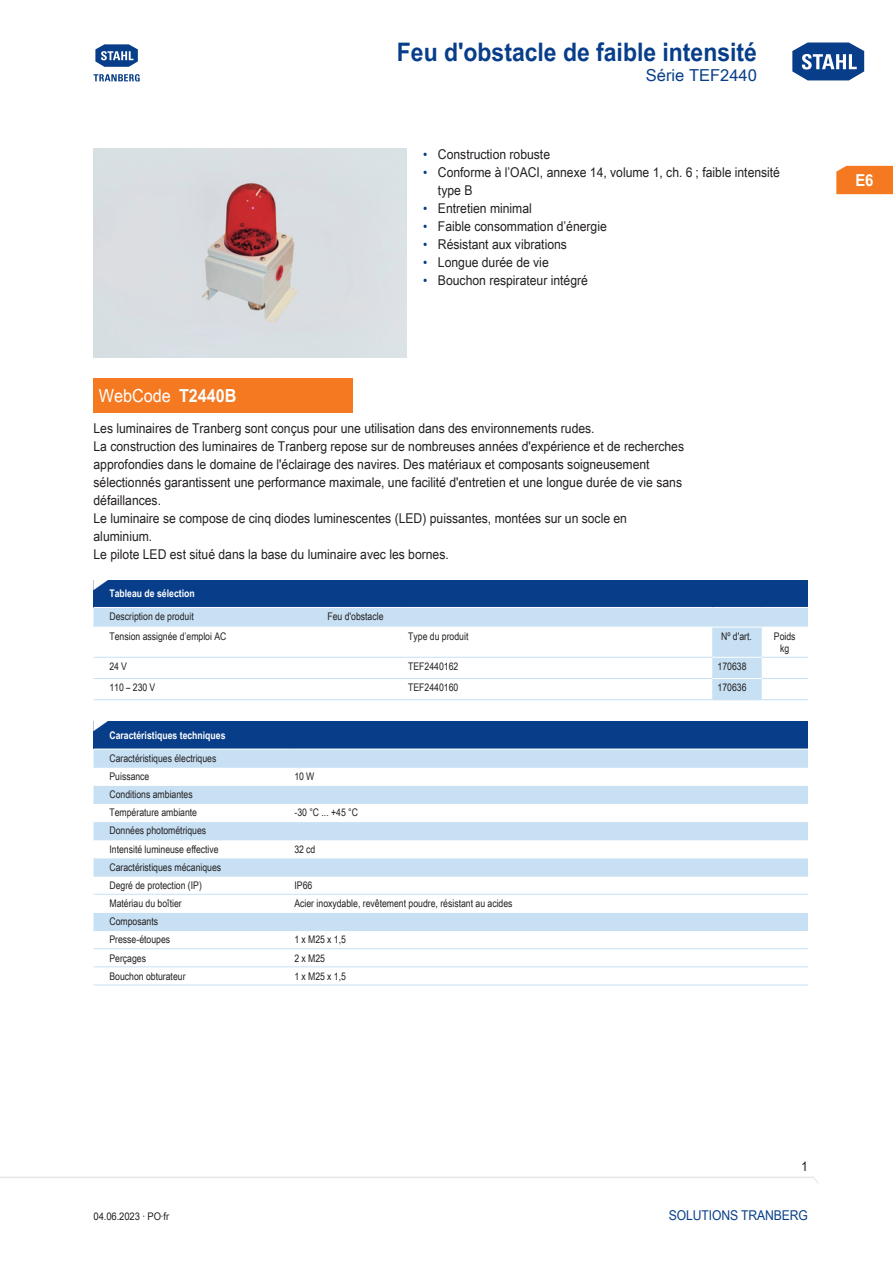
<style>
.page{position:relative;width:893px;height:1263px;background:#fff}
.page>*{position:absolute;margin:0;border:0;box-sizing:border-box;transform-origin:0 0}
.t1{font:700 25.5px "Arial Unicode MS";color:#083e89;scale:.9 1}
.TabHeader1stColumn{font:700 24px "Arial Unicode MS";color:#fff;scale:1.45 1}
.WebCode{font:18px "Arial Unicode MS";color:#fff;scale:.9 1}
.t2{font:16.5px "Arial Unicode MS";color:#083e89}
.t3{font:700 16.5px "Arial Unicode MS";color:#fff;scale:.9 1}
._00_Basic_ParaStyle{font:13.5px/18px "Arial Unicode MS";color:#231f20;scale:.9 1}
.t4{font:13.5px "Arial Unicode MS";letter-spacing:-.01em;color:#083e89;scale:.9 1}
.TabBody1stColumn{font:10.5px "Arial Unicode MS";color:#231f20;scale:.83 1}
.TabBodyLeft{font:10.5px "Arial Unicode MS";color:#231f20;scale:.83 1}
.TabBody1stColumnTitl{font:10.5px "Arial Unicode MS";color:#231f20;scale:.83 1}
.TabHeader1stColumn-2{font:700 10.5px "Arial Unicode MS";color:#fff;scale:.83 1}
.TabBodyLeft-2{font:10.5px "Arial Unicode MS";color:#231f20;scale:.9 1}
.TabBodyCenter{font:10.5px/12px "Arial Unicode MS";color:#231f20;text-align:center;scale:.83 1}
.TabBodyLeftWhiteRule{font:10.5px "Arial Unicode MS";color:#231f20;scale:.83 1}
.s1{font-weight:700}
.s2{color:#083e89}
</style>
<div class="page">
<svg style="left:792px;top:42px;width:73px;height:39px"></svg>
<svg style="left:0;top:1176px;width:818px;height:7px"></svg>
<div style="left:836px;top:166px;width:57px;height:28px;background:#f47921"></div>
<img style="left:94px;top:149px;width:312px;height:208px">
<div style="left:94px;top:580px;width:714px;height:27px;background:#083e89"></div>
<svg style="left:94px;top:608px;width:714px;height:91px"></svg>
<hr style="left:94px;top:627px;width:309px;height:1px;background:#fff">
<hr style="left:403px;top:627px;width:309px;height:1px;background:#fff">
<hr style="left:712px;top:627px;width:49px;height:1px;background:#fff">
<hr style="left:761px;top:627px;width:47px;height:1px;background:#fff">
<hr style="left:761px;top:627px;width:1px;height:30px;background:#c7e0f3">
<hr style="left:94px;top:657px;width:309px;height:1px;background:#c7e0f3">
<hr style="left:403px;top:657px;width:309px;height:1px;background:#c7e0f3">
<hr style="left:761px;top:657px;width:47px;height:1px;background:#c7e0f3">
<hr style="left:94px;top:678px;width:309px;height:1px;background:#c7e0f3">
<hr style="left:94px;top:699px;width:309px;height:1px;background:#c7e0f3">
<hr style="left:403px;top:678px;width:309px;height:1px;background:#c7e0f3">
<hr style="left:403px;top:699px;width:309px;height:1px;background:#c7e0f3">
<hr style="left:712px;top:699px;width:49px;height:1px;background:#c7e0f3">
<hr style="left:761px;top:678px;width:47px;height:1px;background:#c7e0f3">
<hr style="left:761px;top:699px;width:47px;height:1px;background:#c7e0f3">
<svg style="left:761px;top:658px;width:1px;height:41px"></svg>
<hr style="left:712px;top:657px;width:49px;height:1px;background:#fff">
<hr style="left:712px;top:678px;width:49px;height:1px;background:#fff">
<div style="left:94px;top:721px;width:714px;height:28px;background:#083e89"></div>
<svg style="left:94px;top:750px;width:714px;height:180px"></svg>
<hr style="left:94px;top:767px;width:195px;height:1px;background:#c7e0f3">
<hr style="left:289px;top:767px;width:519px;height:1px;background:#c7e0f3">
<hr style="left:94px;top:785px;width:195px;height:1px;background:#fff">
<hr style="left:289px;top:785px;width:519px;height:1px;background:#fff">
<hr style="left:94px;top:803px;width:195px;height:1px;background:#c7e0f3">
<hr style="left:289px;top:803px;width:519px;height:1px;background:#c7e0f3">
<hr style="left:94px;top:821px;width:195px;height:1px;background:#fff">
<hr style="left:289px;top:821px;width:519px;height:1px;background:#fff">
<hr style="left:94px;top:839px;width:195px;height:1px;background:#c7e0f3">
<hr style="left:289px;top:839px;width:519px;height:1px;background:#c7e0f3">
<hr style="left:94px;top:857px;width:195px;height:1px;background:#fff">
<hr style="left:289px;top:857px;width:519px;height:1px;background:#fff">
<hr style="left:94px;top:876px;width:195px;height:1px;background:#c7e0f3">
<hr style="left:289px;top:876px;width:519px;height:1px;background:#c7e0f3">
<hr style="left:94px;top:894px;width:195px;height:1px;background:#c7e0f3">
<hr style="left:289px;top:894px;width:519px;height:1px;background:#c7e0f3">
<hr style="left:94px;top:912px;width:195px;height:1px;background:#fff">
<hr style="left:289px;top:912px;width:519px;height:1px;background:#fff">
<hr style="left:94px;top:930px;width:195px;height:1px;background:#c7e0f3">
<hr style="left:289px;top:930px;width:519px;height:1px;background:#c7e0f3">
<hr style="left:94px;top:948px;width:195px;height:1px;background:#c7e0f3">
<hr style="left:289px;top:948px;width:519px;height:1px;background:#c7e0f3">
<hr style="left:94px;top:966px;width:195px;height:1px;background:#c7e0f3">
<hr style="left:94px;top:984px;width:195px;height:1px;background:#c7e0f3">
<hr style="left:289px;top:966px;width:519px;height:1px;background:#c7e0f3">
<hr style="left:289px;top:984px;width:519px;height:1px;background:#c7e0f3">
<svg style="left:94px;top:44px;width:46px;height:37px"></svg>
<div style="left:94px;top:378px;width:259px;height:34px;background:#f47921"></div>
<h1 class="t1" style="left:397px;top:33px;width:402px">Feu d'obstacle de faible intensité</h1>
<p class="t2" style="left:646px;top:63px;width:112px">Série TEF2440</p>
<p class="WebCode" style="left:99px;top:382px;width:155px">WebCode <span class="s1">T2440B</span></p>
<p class="_00_Basic_ParaStyle" style="left:423px;top:144px;width:143px"><span class="s2">•</span> Construction robuste</p>
<p class="_00_Basic_ParaStyle" style="left:438px;top:162px;width:382px;text-indent:-15px"><span class="s2">•</span> Conforme à l’OACI , annexe 14, volume 1, ch. 6 ; faible intensité type B</p>
<p class="_00_Basic_ParaStyle" style="left:423px;top:198px;width:122px"><span class="s2">•</span> Entretien minimal</p>
<p class="_00_Basic_ParaStyle" style="left:423px;top:216px;width:206px"><span class="s2">•</span> Faible consommation d’énergie</p>
<p class="_00_Basic_ParaStyle" style="left:423px;top:234px;width:161px"><span class="s2">•</span> Résistant aux vibrations</p>
<p class="_00_Basic_ParaStyle" style="left:423px;top:252px;width:141px"><span class="s2">•</span> Longue durée de vie</p>
<p class="_00_Basic_ParaStyle" style="left:423px;top:270px;width:185px"><span class="s2">•</span> Bouchon respirateur intégré</p>
<p class="_00_Basic_ParaStyle" style="left:94px;top:418px;width:558px">Les luminaires de Tranberg sont conçus pour une utilisation dans des environnements rudes.</p>
<p class="_00_Basic_ParaStyle" style="left:94px;top:436px;width:658px">La construction des luminaires de Tranberg repose sur de nombreuses années d'expérience et de recherches approfondies dans le domaine de l'éclairage des navires. Des matériaux et composants soigneusement sélectionnés garantissent une performance maximale, une facilité d'entretien et une longue durée de vie sans défaillances.</p>
<p class="_00_Basic_ParaStyle" style="left:94px;top:508px;width:594px">Le luminaire se compose de cinq diodes luminescentes (LED) puissantes, montées sur un socle en aluminium.</p>
<p class="_00_Basic_ParaStyle" style="left:94px;top:544px;width:396px">Le pilote LED est situé dans la base du luminaire avec les bornes.</p>
<p class="TabHeader1stColumn" style="left:90px;top:567px;width:16px">◤</p>
<p class="TabHeader1stColumn-2" style="left:109px;top:586px;width:104px">Tableau de sélection</p>
<p class="TabBody1stColumnTitl" style="left:109px;top:609px;width:103px">Description de produit</p>
<p class="TabBody1stColumnTitl" style="left:327px;top:609px;width:69px">Feu d'obstacle</p>
<p class="TabBody1stColumnTitl" style="left:109px;top:629px;width:142px">Tension assignée d’emploi AC</p>
<p class="TabBodyLeft" style="left:408px;top:629px;width:74px">Type du produit</p>
<p class="TabBodyCenter" style="left:721px;top:630px;width:39px">Nº d'art.</p>
<p class="TabBodyCenter" style="left:774px;top:630px;width:28px">Poids kg</p>
<p class="TabBody1stColumnTitl" style="left:109px;top:659px;width:23px">24 V</p>
<p class="TabBodyLeft" style="left:408px;top:659px;width:62px">TEF2440162</p>
<p class="TabBodyLeftWhiteRule" style="left:718px;top:659px;width:36px">170638</p>
<p class="TabBody1stColumnTitl" style="left:109px;top:680px;width:57px">110 – 230 V</p>
<p class="TabBodyLeft" style="left:408px;top:680px;width:62px">TEF2440160</p>
<p class="TabBodyLeftWhiteRule" style="left:718px;top:680px;width:36px">170636</p>
<p class="TabHeader1stColumn" style="left:90px;top:709px;width:16px">◤</p>
<p class="TabHeader1stColumn-2" style="left:109px;top:727px;width:141px">Caractéristiques techniques</p>
<p class="TabBody1stColumn" style="left:109px;top:750px;width:130px">Caractéristiques électriques</p>
<p class="TabBody1stColumn" style="left:109px;top:769px;width:50px">Puissance</p>
<p class="TabBodyLeft" style="left:294px;top:769px;width:26px">10 W</p>
<p class="TabBody1stColumn" style="left:109px;top:787px;width:102px">Conditions ambiantes</p>
<p class="TabBody1stColumn" style="left:109px;top:805px;width:107px">Température ambiante</p>
<p class="TabBodyLeft" style="left:294px;top:805px;width:78px">-30 °C ... +45 °C</p>
<p class="TabBody1stColumn" style="left:109px;top:823px;width:118px">Données photométriques</p>
<p class="TabBody1stColumn" style="left:109px;top:841px;width:133px">Intensité lumineuse effective</p>
<p class="TabBodyLeft" style="left:294px;top:841px;width:27px">32 cd</p>
<p class="TabBody1stColumn" style="left:109px;top:859px;width:136px">Caractéristiques mécaniques</p>
<p class="TabBody1stColumn" style="left:109px;top:878px;width:113px">Degré de protection (I P)</p>
<p class="TabBodyLeft" style="left:294px;top:878px;width:23px">I P66</p>
<p class="TabBody1stColumn" style="left:109px;top:896px;width:89px">Matériau du boîtier</p>
<p class="TabBodyLeft" style="left:294px;top:896px;width:264px">Acier inoxydable, revêtement poudre, résistant au acides</p>
<p class="TabBody1stColumn" style="left:109px;top:914px;width:60px">Composants</p>
<p class="TabBody1stColumn" style="left:109px;top:932px;width:75px">Presse-étoupes</p>
<p class="TabBodyLeft" style="left:294px;top:932px;width:64px">1 x M25 x 1,5</p>
<p class="TabBody1stColumn" style="left:109px;top:950px;width:46px">Perçages</p>
<p class="TabBodyLeft" style="left:294px;top:950px;width:38px">2 x M25</p>
<p class="TabBody1stColumn" style="left:109px;top:968px;width:93px">Bouchon obturateur</p>
<p class="TabBodyLeft" style="left:294px;top:968px;width:64px">1 x M25 x 1,5</p>
<p class="t3" style="left:855px;top:168px;width:22px">E6</p>
<p class="_00_Basic_ParaStyle" style="left:801px;top:1157px;width:9px">1</p>
<p class="TabBodyLeft-2" style="left:94px;top:1208px;width:86px">04.06.2023 · PO·fr</p>
<p class="t4" style="left:669px;top:1205px;width:156px">Solutions TRAN BERG</p>
</div>
